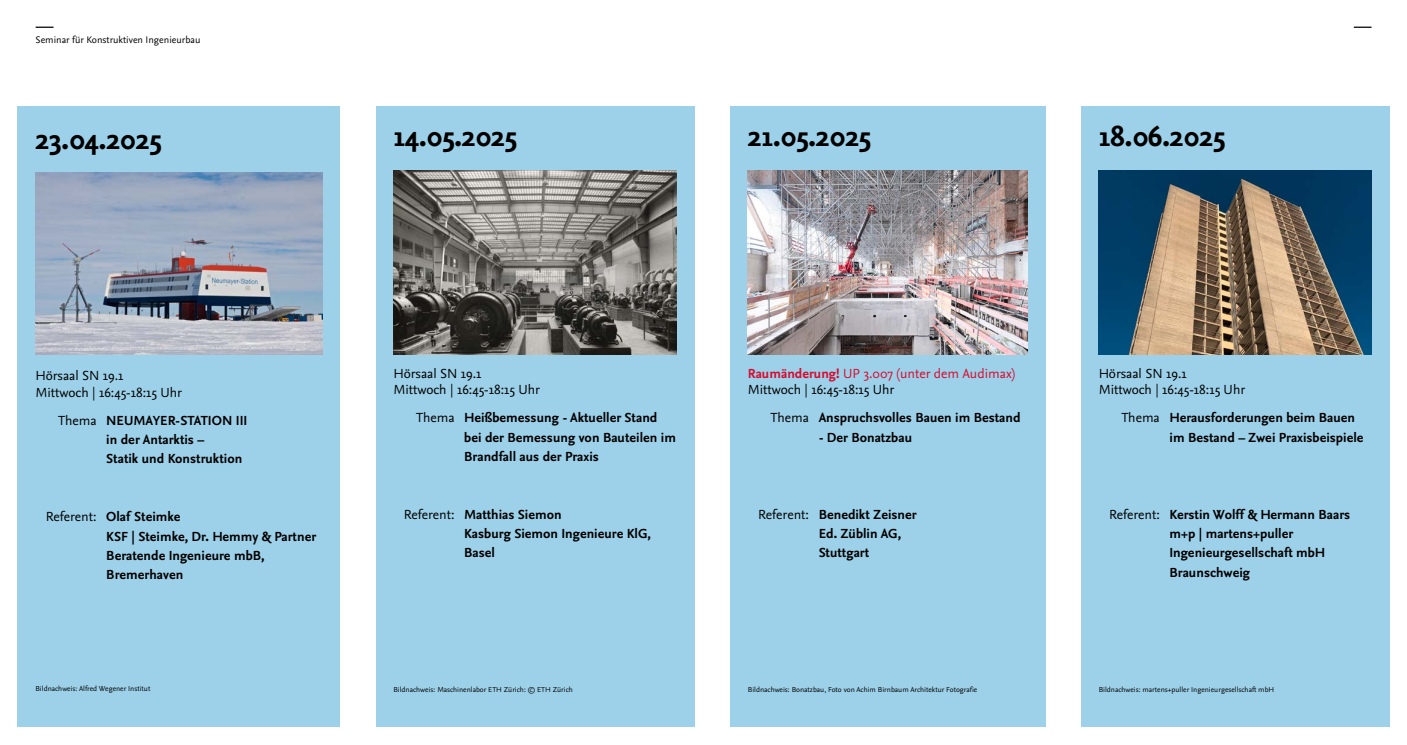
<style>
.page{position:relative;width:1407px;height:745px;background:#fff}
.page>*{position:absolute;margin:0;border:0;box-sizing:border-box;transform-origin:0 0}
.t1{font:700 30px "Nexus Sans Pro";color:#000}
.t2{font:700 13.75px/19.2px "Nexus Sans Pro";color:#000}
.t3{font:13.75px/16.5px "Nexus Sans Pro";color:#000}
.t4{font:13.75px/16.5px "Nexus Sans Pro";color:#d50c2f}
.t5{font:10px "Nexus Sans Pro";color:#000}
.t6{font:7.5px "Nexus Sans Pro";color:#000}
.s1{font-weight:700}
.s2{color:#000}
</style>
<div class="page">
<div style="left:18px;top:106px;width:322px;height:620px;background:#9dd1e9"></div>
<div style="left:376px;top:106px;width:318px;height:620px;background:#9dd1e9"></div>
<div style="left:730px;top:106px;width:315px;height:620px;background:#9dd1e9"></div>
<div style="left:1081px;top:106px;width:308px;height:620px;background:#9dd1e9"></div>
<img style="left:35px;top:173px;width:287px;height:181px">
<svg style="left:36px;top:27px;width:18px;height:1px"></svg>
<svg style="left:1354px;top:27px;width:17px;height:1px"></svg>
<img style="left:393px;top:170px;width:284px;height:184px">
<img style="left:748px;top:170px;width:280px;height:184px">
<img style="left:1098px;top:170px;width:273px;height:184px">
<p class="t5" style="left:36px;top:32px;width:166px">Seminar für Konstruktiven Ingenieurbau</p>
<h1 class="t1" style="left:35px;top:116px;width:127px">23.04.2025</h1>
<h1 class="t1" style="left:393px;top:114px;width:125px">14.05.2025</h1>
<h1 class="t1" style="left:748px;top:114px;width:125px">21.05.2025</h1>
<h1 class="t1" style="left:1098px;top:114px;width:128px">18.06.2025</h1>
<p class="t3" style="left:35px;top:366px;width:148px">Hörsaal SN 19.1<br>Mittwoch | 16:45-18:15 Uhr</p>
<p class="t3" style="left:58px;top:411px;width:40px">Thema</p>
<p class="t2" style="left:106px;top:410px;width:143px">NEUMAYER-STATION III in der Antarktis –<br>Statik und Konstruktion</p>
<p class="t3" style="left:46px;top:507px;width:52px">Referent:</p>
<p class="t2" style="left:106px;top:506px;width:211px">Olaf Steimke<br>KSF | Steimke, Dr. Hemmy &amp; Partner<br>Beratende Ingenieure mbB,<br>Bremerhaven</p>
<p class="t3" style="left:393px;top:364px;width:148px">Hörsaal SN 19.1<br>Mittwoch | 16:45-18:15 Uhr</p>
<p class="t3" style="left:416px;top:408px;width:40px">Thema</p>
<p class="t2" style="left:464px;top:407px;width:213px">Heißbemessung - Aktueller Stand bei der Bemessung von Bauteilen im<br>Brandfall aus der Praxis</p>
<p class="t3" style="left:404px;top:505px;width:52px">Referent:</p>
<p class="t2" style="left:464px;top:503px;width:188px">Matthias Siemon<br>Kasburg Siemon Ingenieure KlG,<br>Basel</p>
<p class="t4" style="left:748px;top:364px;width:269px"><span class="s1">Raumänderung!</span> UP 3.007 (unter dem Audimax)<br><span class="s2">Mittwoch | 16:45-18:15 Uhr</span></p>
<p class="t3" style="left:770px;top:408px;width:40px">Thema</p>
<p class="t2" style="left:819px;top:407px;width:203px">Anspruchsvolles Bauen im Bestand</p>
<p class="t2" style="left:819px;top:426px;width:95px">- Der Bonatzbau</p>
<p class="t3" style="left:758px;top:505px;width:52px">Referent:</p>
<p class="t2" style="left:819px;top:503px;width:100px">Benedikt Zeisner<br>Ed. Züblin AG,<br>Stuttgart</p>
<p class="t3" style="left:1098px;top:364px;width:148px">Hörsaal SN 19.1<br>Mittwoch | 16:45-18:15 Uhr</p>
<p class="t3" style="left:1121px;top:408px;width:40px">Thema</p>
<p class="t2" style="left:1169px;top:407px;width:195px">Herausforderungen beim Bauen im Bestand – Zwei Praxisbeispiele</p>
<p class="t3" style="left:1109px;top:505px;width:52px">Referent:</p>
<p class="t2" style="left:1169px;top:503px;width:182px">Kerstin Wolff &amp; Hermann Baars m+p | martens+puller<br>Ingenieurgesellschaft mbH<br>Braunschweig</p>
<p class="t6" style="left:35px;top:682px;width:116px">Bildnachweis: Alfred Wegener Institut</p>
<p class="t6" style="left:393px;top:683px;width:181px">Bildnachweis: Maschinenlabor ETH Zürich: © ETH Zürich</p>
<p class="t6" style="left:748px;top:683px;width:231px">Bildnachweis: Bonatzbau, Foto von Achim Birnbaum Architektur Fotografie</p>
<p class="t6" style="left:1098px;top:683px;width:177px">Bildnachweis: martens+puller Ingenieurgesellschaft mbH</p>
</div>
